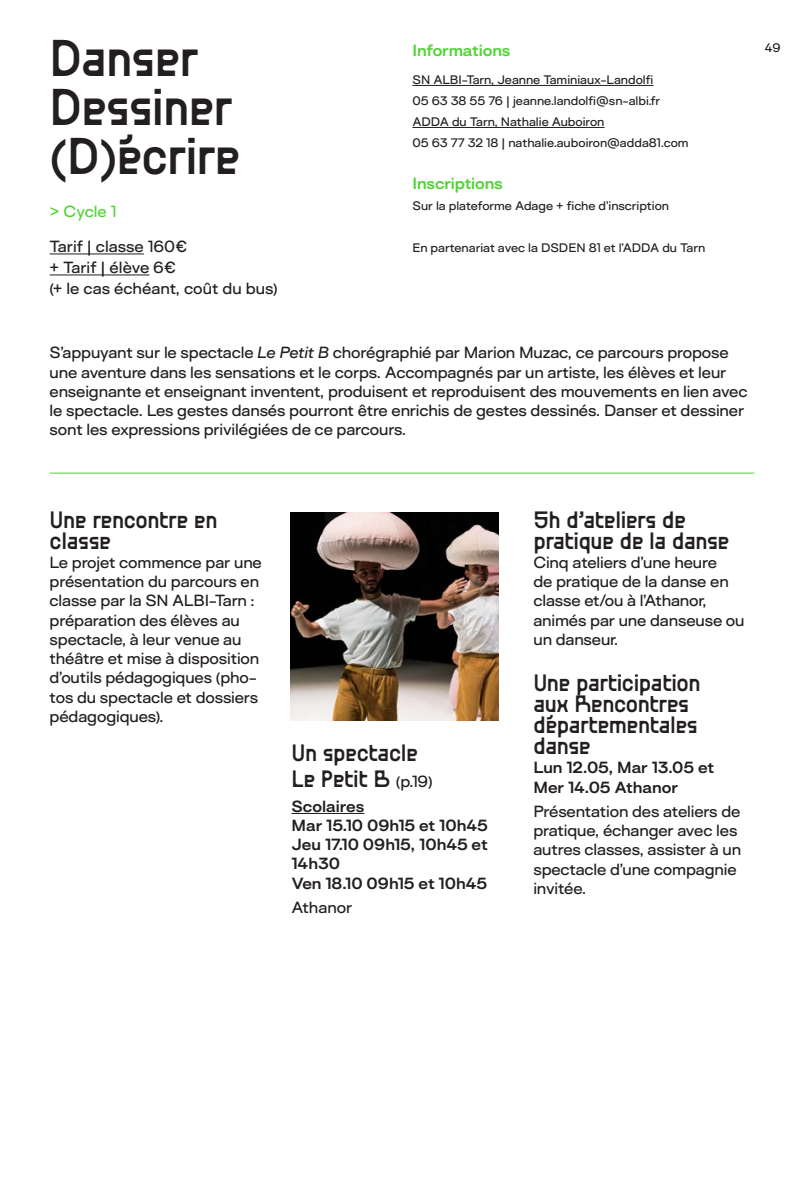
<style>
.page{position:relative;width:794px;height:1191px;background:#fff}
.page>*{position:absolute;margin:0;border:0;box-sizing:border-box;transform-origin:0 0}
.t1{font:500 42px/49px "Ball Pill";letter-spacing:-.025em;color:#231f20}
.dates{font:500 19.25px/21px "Ball Pill";letter-spacing:-.025em;color:#231f20}
.dates-2{font:500 14.88px/19.2px "Surt Expanded";letter-spacing:-.01em;color:#231f20}
.dates-3{font:700 14.88px/19.2px "Surt Expanded";color:#231f20}
.t2{font:700 14.88px "Surt Expanded";letter-spacing:-.01em;color:#50d435}
.dates-4{font:500 14.88px "Surt Expanded";letter-spacing:-.005em;color:#50d435}
.t3{font:500 11.38px "Surt Expanded";color:#231f20}
.s1{font-style:italic}
.s2{font-family:"Surt Expanded";font-size:14.88px}
</style>
<div class="page">
<hr style="left:291px;top:813px;width:73px;height:1px;background:#231f20">
<hr style="left:50px;top:253px;width:94px;height:1px;background:#231f20">
<hr style="left:50px;top:274px;width:99px;height:1px;background:#231f20">
<hr style="left:412px;top:85px;width:241px;height:1px;background:#231f20">
<hr style="left:412px;top:127px;width:192px;height:1px;background:#231f20">
<hr style="left:50px;top:472px;width:704px;height:1px;background:#50d435">
<img style="left:290px;top:512px;width:209px;height:209px">
<p class="t1" style="left:50px;top:32px;width:184px">Danser<br>Dessiner</p>
<p class="t1" style="left:50px;top:130px;width:192px">(D)écrire</p>
<p class="dates-4" style="left:50px;top:202px;width:69px">&gt; Cycle 1</p>
<p class="dates-2" style="left:50px;top:237px;width:140px">Tarif | classe 160€</p>
<p class="dates-2" style="left:50px;top:258px;width:128px">+ Tarif | élève 6€</p>
<p class="dates-2" style="left:50px;top:279px;width:229px">(+ le cas échéant, coût du bus)</p>
<p class="t2" style="left:412px;top:40px;width:99px">Informations</p>
<p class="t3" style="left:412px;top:72px;width:242px">SN ALBI-Tarn, Jeanne Taminiaux-Landolfi</p>
<p class="t3" style="left:412px;top:93px;width:249px">05 63 38 55 76 | jeanne.landolfi@sn-albi.fr</p>
<p class="t3" style="left:412px;top:114px;width:193px">ADDA du Tarn, Nathalie Auboiron</p>
<p class="t3" style="left:412px;top:135px;width:278px">05 63 77 32 18 | nathalie.auboiron@adda81.com</p>
<p class="t2" style="left:412px;top:173px;width:92px">Inscriptions</p>
<p class="t3" style="left:412px;top:198px;width:258px">Sur la plateforme Adage + fiche d’inscription</p>
<p class="t3" style="left:412px;top:240px;width:294px">En partenariat avec la DSDEN 81 et l’ADDA du Tarn</p>
<p class="t3" style="left:765px;top:40px;width:17px">49</p>
<p class="dates-2" style="left:50px;top:343px;width:699px">S’appuyant sur le spectacle <span class="s1">Le Petit B</span> chorégraphié par Marion Muzac, ce parcours propose une aventure dans les sensations et le corps. Accompagnés par un artiste, les élèves et leur enseignante et enseignant inventent, produisent et reproduisent des mouvements en lien avec le spectacle. Les gestes dansés pourront être enrichis de gestes dessinés. Danser et dessiner sont les expressions privilégiées de ce parcours.</p>
<p class="dates" style="left:50px;top:508px;width:169px">Une rencontre en classe</p>
<p class="dates-2" style="left:50px;top:552px;width:214px">Le projet commence par une présentation du parcours en classe par la SN ALBI-Tarn : préparation des élèves au spectacle, à leur venue au théâtre et mise à disposition d’outils pédagogiques (pho&shy;tos du spectacle et dossiers pédagogiques).</p>
<p class="dates" style="left:291px;top:742px;width:128px">Un spectacle</p>
<p class="dates" style="left:291px;top:768px;width:143px">Le Petit B <span class="s2">(p.19)</span></p>
<p class="dates-3" style="left:291px;top:796px;width:198px">Scolaires<br>Mar 15.10 09h15 et 10h45<br>Jeu 17.10 09h15, 10h45 et<br>14h30<br>Ven 18.10 09h15 et 10h45</p>
<p class="dates-2" style="left:291px;top:897px;width:62px">Athanor</p>
<p class="dates" style="left:533px;top:508px;width:198px">5h d’ateliers de pratique de la danse</p>
<p class="dates-2" style="left:533px;top:552px;width:213px">Cinq ateliers d’une heure<br>de pratique de la danse en classe et/ou à l’Athanor, animés par une danseuse ou un danseur.</p>
<p class="dates" style="left:533px;top:672px;width:168px">Une participation aux Rencontres départementales danse</p>
<p class="dates-3" style="left:533px;top:758px;width:182px">Lun 12.05, Mar 13.05 et<br>Mer 14.05 Athanor</p>
<p class="dates-2" style="left:533px;top:801px;width:209px">Présentation des ateliers de pratique, échanger avec les autres classes, assister à un spectacle d’une compagnie invitée.</p>
</div>
